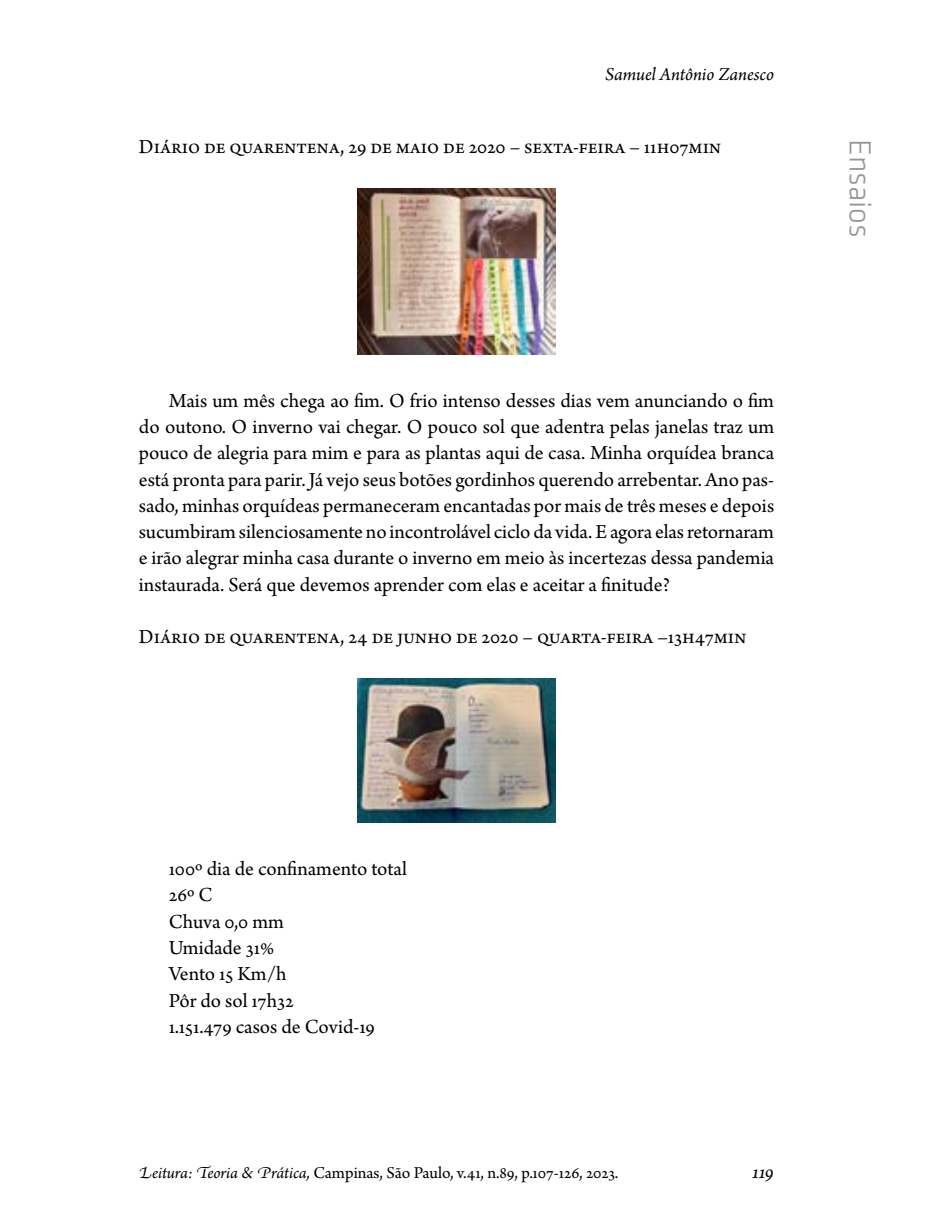
<style>
.page{position:relative;width:943px;height:1231px;background:#fff}
.page>*{position:absolute;margin:0;border:0;box-sizing:border-box;transform-origin:0 0}
.t1{font:300 31.5px "Klavika";color:#939598}
.t2{font:21px/26.2px "Arno Pro";color:#000;text-align:justify}
.t3{font:italic 21px "Arno Pro";color:#000}
.t4{font:italic 19.25px "Arno Pro";letter-spacing:-.005em;color:#000}
.t5{font:17.5px "Arno Pro";letter-spacing:-.005em;color:#000}
.s1{font-style:italic}
</style>
<div class="page">
<img style="left:357px;top:188px;width:199px;height:166px">
<img style="left:357px;top:678px;width:199px;height:144px">
<p class="t4" style="left:605px;top:63px;width:170px">Samuel Antônio Zanesco</p>
<p class="t2" style="left:139px;top:135px;width:584px">Diário de quarentena, 29 de maio de 2020 – sexta-feira – 11h07min</p>
<p class="t2" style="left:139px;top:388px;width:637px;text-indent:30px">Mais um mês chega ao fim. O frio intenso desses dias vem anunciando o fim do outono. O inverno vai chegar. O pouco sol que adentra pelas janelas traz um pouco de alegria para mim e para as plantas aqui de casa. Minha orquídea branca está pronta para parir. Já vejo seus botões gordinhos querendo arrebentar. Ano pas&shy;sado, minhas orquídeas permaneceram encantadas por mais de três meses e depois sucumbiram silenciosamente no incontrolável ciclo da vida. E agora elas retornaram e irão alegrar minha casa durante o inverno em meio às incertezas dessa pandemia instaurada. Será que devemos aprender com elas e aceitar a finitude?</p>
<p class="t2" style="left:139px;top:625px;width:609px">Diário de quarentena, 24 de junho de 2020 – quarta-feira –13h47min</p>
<h1 class="t1" style="left:877px;top:139px;width:100px;rotate:90deg">Ensaios</h1>
<p class="t2" style="left:169px;top:856px;width:240px;text-align:left">100º dia de confinamento total<br>26º C<br>Chuva 0,0 mm<br>Umidade 31%<br>Vento 15 Km/h<br>Pôr do sol 17h32<br>1.151.479 casos de Covid-19</p>
<p class="t5" style="left:139px;top:1163px;width:481px"><span class="s1">Leitura: Teoria &amp; Prática,</span> Campinas, São Paulo, v.41, n.89, p.107-126, 2023.</p>
<p class="t3" style="left:752px;top:1159px;width:23px">119</p>
</div>
